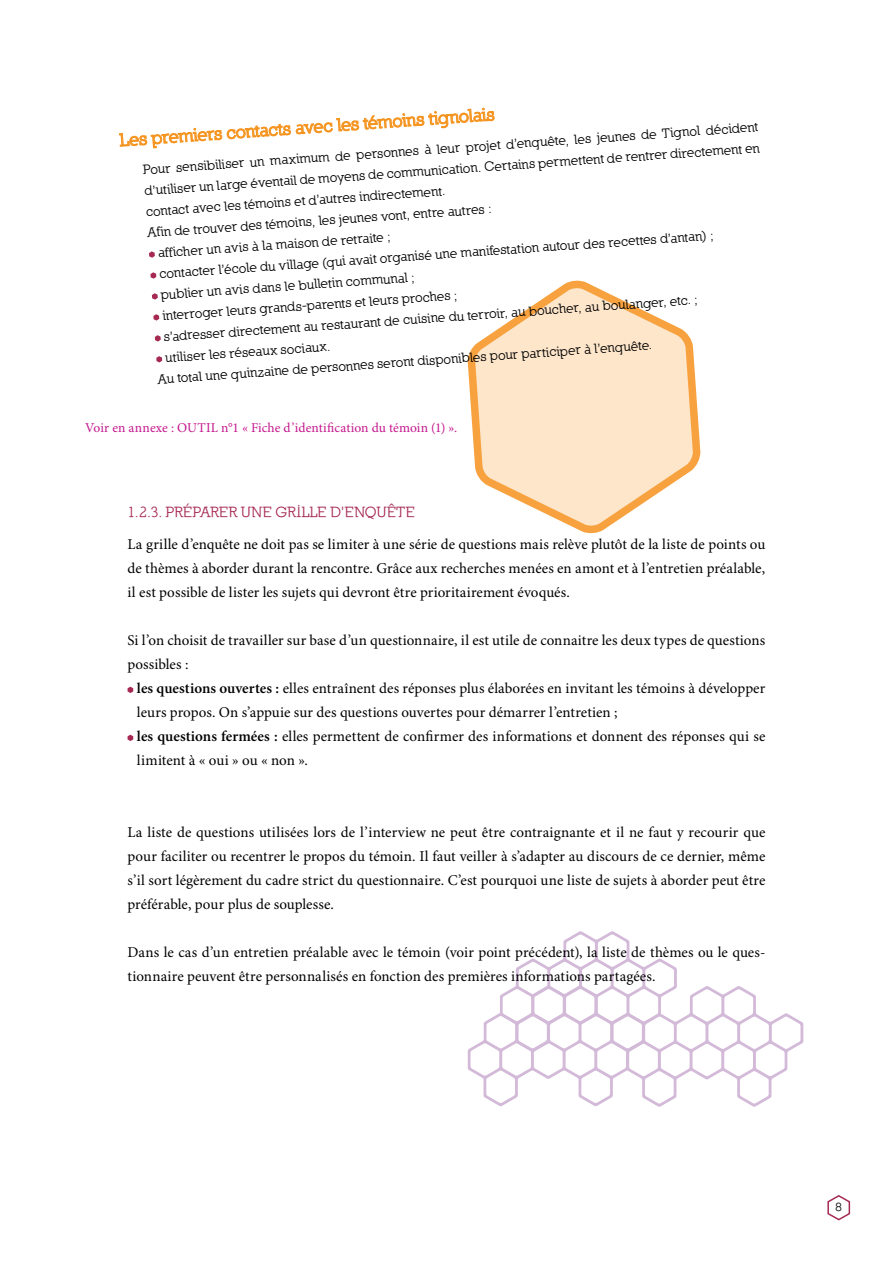
<style>
.page{position:relative;width:893px;height:1263px;background:#fff}
.page>*{position:absolute;margin:0;border:0;box-sizing:border-box;transform-origin:0 0}
.t1{font:700 18px "Nilland";color:#f5941f}
.Body{font:15px/24px "Minion Pro";color:#000}
.Titre_3{font:700 15px "Nilland";letter-spacing:.025em;color:#a62951}
.t2{font:700 13.5px "Nilland";color:#000}
.Légende{font:13.5px "Minion Pro";letter-spacing:.005em;color:#c4178d}
.t3{font:700 12px "Nilland";color:#000}
.s1{font-weight:600}
</style>
<div class="page">
<svg style="left:827px;top:1195px;width:24px;height:26px"></svg>
<svg style="left:468px;top:931px;width:335px;height:176px"></svg>
<svg style="left:467px;top:280px;width:234px;height:254px"></svg>
<svg style="left:119px;top:107px;width:376px;height:42px"></svg>
<svg style="left:149px;top:251px;width:6px;height:7px"></svg>
<svg style="left:150px;top:272px;width:6px;height:7px"></svg>
<svg style="left:152px;top:293px;width:6px;height:7px"></svg>
<svg style="left:153px;top:314px;width:6px;height:7px"></svg>
<svg style="left:155px;top:335px;width:6px;height:6px"></svg>
<svg style="left:156px;top:356px;width:6px;height:6px"></svg>
<svg style="left:128px;top:687px;width:5px;height:6px"></svg>
<svg style="left:128px;top:735px;width:5px;height:6px"></svg>
<p class="t1" style="left:119px;top:130px;width:377px;rotate:-4deg">Les premiers contacts avec les témoins tignolais</p>
<p class="t2" style="left:143px;top:162px;width:618px;rotate:-4deg">Pour sensibiliser un maximum de personnes à leur projet ’d enquête, les jeunes de Tignol décident</p>
<p class="t2" style="left:144px;top:183px;width:618px;rotate:-4deg">’d utiliser un large éventail de moyens de communication. Certains permettent de rentrer directement en</p>
<p class="t2" style="left:145px;top:204px;width:301px;rotate:-4deg">contact avec les témoins et ’d autres indirectement.</p>
<p class="t2" style="left:147px;top:225px;width:346px;rotate:-4deg">Afin de trouver des témoins, les jeunes vont, entre autres :</p>
<p class="t2" style="left:159px;top:266px;width:557px;rotate:-4deg">contacter ’l école du village (qui avait organisé une manifestation autour des recettes ’d antan ;(</p>
<p class="t2" style="left:157px;top:245px;width:234px;rotate:-4deg">afficher un avis laà maison de retraite ;</p>
<p class="t2" style="left:160px;top:287px;width:256px;rotate:-4deg">publier un avis dans le bulletin communal ;</p>
<p class="t2" style="left:162px;top:308px;width:297px;rotate:-4deg">interroger leurs grands-parents et leurs proches ;</p>
<p class="t2" style="left:163px;top:329px;width:537px;rotate:-4deg">’s adresser directement au restaurant de cuisine du terroir, au boucher, au boulanger, etc ;.</p>
<p class="t2" style="left:165px;top:350px;width:167px;rotate:-4deg">utiliser les réseaux sociaux.</p>
<p class="t2" style="left:157px;top:371px;width:497px;rotate:-4deg">Au total une quinzaine de personnes seront disponibles pour participer ’là enquête.</p>
<p class="Légende" style="left:85px;top:419px;width:374px">Voir en annexe : OUTIL n°1 « Fiche ’d identification du témoin .«(1)</p>
<p class="Titre_3" style="left:128px;top:503px;width:289px">1.2.3. PRÉPARER UNE GRILLE D’ENQUÊTE</p>
<p class="Body" style="left:128px;top:533px;width:639px;text-align:justify">La grille ’d enquête ne doit pas se limiter à une série de questions mais relève plutôt de la liste de points ou de thèmes à aborder durant la rencontre. Grâce aux recherches menées en amont et ’là entretien préalable, il est possible de lister les sujets qui devront être prioritairement évoqués.</p>
<p class="Body" style="left:128px;top:629px;width:639px">Si ’l on choisit de travailler sur base ’d un questionnaire il, est utile de connaitre les deux types de questions possibles :</p>
<p class="Body" style="left:137px;top:677px;width:630px"><span class="s1">les questions ouvertes :</span> elles entraînent des réponses plus élaborées en invitant les témoins à développer leurs propos. On ’s appuie sur des questions ouvertes pour démarrer ’l entretien ;</p>
<p class="Body" style="left:137px;top:725px;width:630px"><span class="s1">les questions fermées :</span> elles permettent de confirmer des informations et donnent des réponses qui se limitent à « oui » ou « non .«</p>
<p class="Body" style="left:128px;top:821px;width:639px;text-align:justify">La liste de questions utilisées lors de ’l interview ne peut être contraignante et il ne faut y recourir que pour faciliter ou recentrer le propos du témoin. Il faut veiller ’sà adapter au discours de ce dernier, même i l’s sort légèrement du cadre strict du questionnaire C. ’est pourquoi une liste de sujets à aborder peut être préférable, pour plus de souplesse.</p>
<p class="Body" style="left:128px;top:941px;width:639px">Dans le cas ’d un entretien préalable avec le témoin (voir point précédent l a,) liste de thèmes ou le ques-</p>
<p class="Body" style="left:128px;top:965px;width:529px">tionnaire peuvent être personnalisés en fonction des premières informations partagées.</p>
<p class="t3" style="left:836px;top:1200px;width:8px">8</p>
</div>
